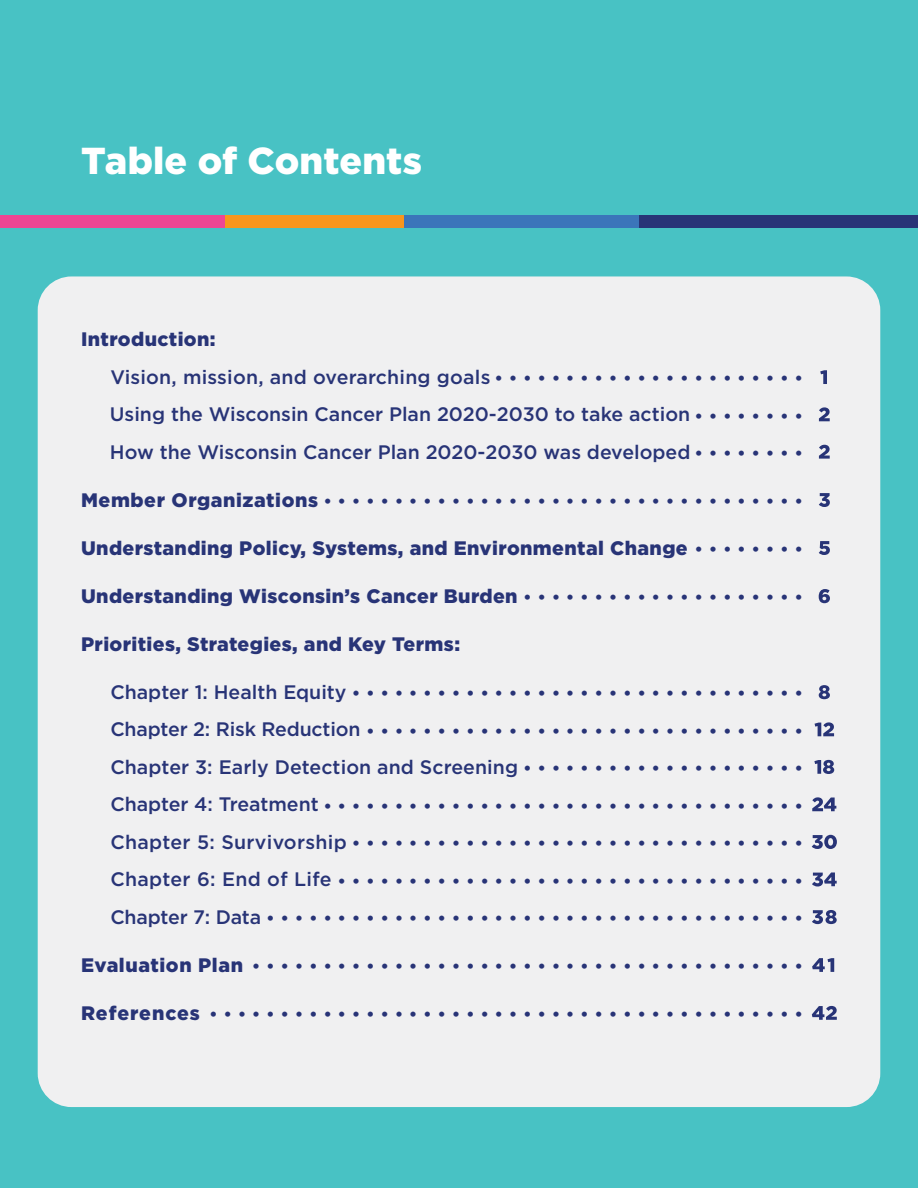
<style>
.page{position:relative;width:918px;height:1188px;background:#48c2c4}
.page>*{position:absolute;margin:0;border:0;box-sizing:border-box;transform-origin:0 0}
.t1{font:900 37.5px "Gotham";color:#fff}
.ReferenceH{font:19.5px "Gotham";color:#283477}
.t2{font:500 19.5px "Gotham";color:#283477}
.ReferenceTH{font:900 19.5px "Gotham";letter-spacing:.02em;color:#283477}
.TOC1{font:900 19.5px "Gotham";letter-spacing:.02em;color:#283477}
.s1{font-weight:400}
.s2{font-weight:900}
.s3{font-weight:500}
</style>
<div class="page">
<div style="left:38px;top:276px;width:842px;height:831px;background:#f0f0f1;border-radius:34px"></div>
<svg style="left:812px;top:797px;width:24px;height:14px"></svg>
<svg style="left:814px;top:760px;width:20px;height:14px"></svg>
<svg style="left:815px;top:722px;width:19px;height:14px"></svg>
<svg style="left:819px;top:685px;width:11px;height:14px"></svg>
<svg style="left:819px;top:589px;width:11px;height:14px"></svg>
<svg style="left:819px;top:541px;width:11px;height:14px"></svg>
<svg style="left:819px;top:493px;width:11px;height:14px"></svg>
<svg style="left:819px;top:445px;width:11px;height:14px"></svg>
<svg style="left:819px;top:407px;width:11px;height:14px"></svg>
<svg style="left:820px;top:370px;width:7px;height:14px"></svg>
<svg style="left:812px;top:1006px;width:25px;height:14px"></svg>
<svg style="left:812px;top:910px;width:25px;height:14px"></svg>
<svg style="left:812px;top:872px;width:25px;height:15px"></svg>
<svg style="left:812px;top:835px;width:25px;height:14px"></svg>
<svg style="left:812px;top:958px;width:22px;height:14px"></svg>
<div style="left:0;top:215px;width:284px;height:13px;background:#ee4693"></div>
<div style="left:225px;top:215px;width:308px;height:13px;background:#f8961d"></div>
<div style="left:405px;top:215px;width:307px;height:13px;background:#3b75ba"></div>
<div style="left:639px;top:215px;width:279px;height:13px;background:#283477"></div>
<h2 class="t1" style="left:81px;top:135px;width:343px">Table of Contents</h2>
<p class="TOC1" style="left:81px;top:326px;width:136px">Introduction:</p>
<p class="t2" style="left:110px;top:364px;width:695px">Vision, mission, and overarching goals <span class="s1">• • • • • • • • • • • • • • • • • • • • • •</span></p>
<p class="t2" style="left:110px;top:402px;width:695px">Using the Wisconsin Cancer Plan 2020-2030 to take action <span class="s1">• • • • • • • •</span></p>
<p class="t2" style="left:110px;top:439px;width:695px">How the Wisconsin Cancer Plan 2020-2030 was developed <span class="s1">• • • • • • • •</span></p>
<p class="ReferenceH" style="left:81px;top:489px;width:724px"><span class="s2">Member Organizations</span> • • • • • • • • • • • • • • • • • • • • • • • • • • • • • • • • • •</p>
<p class="ReferenceTH" style="left:81px;top:534px;width:724px">Understanding Policy, Systems, and Environmental Change <span class="s1">• • • • • • • •</span></p>
<p class="ReferenceTH" style="left:81px;top:582px;width:724px">Understanding Wisconsin’s Cancer Burden <span class="s1">• • • • • • • • • • • • • • • • • • • •</span></p>
<h2 class="ReferenceTH" style="left:81px;top:631px;width:380px">Priorities, Strategies, and Key Terms:</h2>
<p class="ReferenceH" style="left:110px;top:681px;width:695px"><span class="s3">Chapter 1: Health Equity</span> • • • • • • • • • • • • • • • • • • • • • • • • • • • • • • • •</p>
<p class="ReferenceH" style="left:110px;top:718px;width:695px"><span class="s3">Chapter 2: Risk Reduction</span> • • • • • • • • • • • • • • • • • • • • • • • • • • • • • • •</p>
<p class="t2" style="left:110px;top:754px;width:695px">Chapter 3: Early Detection and Screening <span class="s1">• • • • • • • • • • • • • • • • • • • •</span></p>
<p class="ReferenceH" style="left:110px;top:793px;width:695px"><span class="s3">Chapter 4: Treatment</span> • • • • • • • • • • • • • • • • • • • • • • • • • • • • • • • • • •</p>
<p class="ReferenceH" style="left:110px;top:831px;width:695px"><span class="s3">Chapter 5: Survivorship</span> • • • • • • • • • • • • • • • • • • • • • • • • • • • • • • • •</p>
<p class="ReferenceH" style="left:110px;top:868px;width:695px"><span class="s3">Chapter 6: End of Life</span> • • • • • • • • • • • • • • • • • • • • • • • • • • • • • • • • •</p>
<p class="ReferenceH" style="left:110px;top:906px;width:695px"><span class="s3">Chapter 7: Data</span> • • • • • • • • • • • • • • • • • • • • • • • • • • • • • • • • • • • • • •</p>
<p class="ReferenceH" style="left:81px;top:954px;width:724px"><span class="s2">Evaluation Plan</span> • • • • • • • • • • • • • • • • • • • • • • • • • • • • • • • • • • • • • • •</p>
<p class="ReferenceH" style="left:81px;top:1002px;width:724px"><span class="s2">References</span> • • • • • • • • • • • • • • • • • • • • • • • • • • • • • • • • • • • • • • • • • •</p>
</div>
